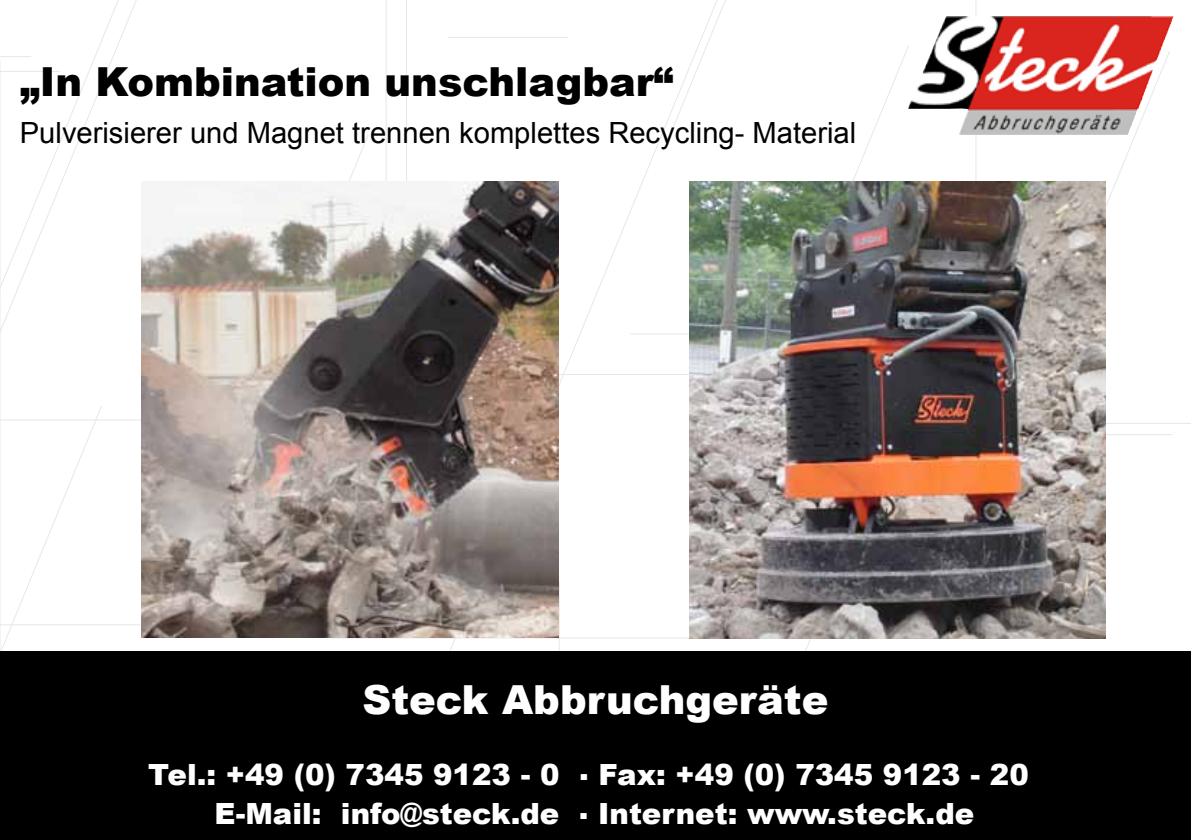
<style>
.page{position:relative;width:1191px;height:840px;background:#fff}
.page>*{position:absolute;margin:0;border:0;box-sizing:border-box;transform-origin:0 0}
.t1{font:900 40px "Arial";color:#000}
.t2{font:900 40px "Arial";color:#fff}
.t3{font:900 29.2px/39.6px "Arial";color:#fff;text-align:center}
.t4{font:29.2px "Arial";color:#000}
</style>
<div class="page">
<svg style="left:1px;top:0;width:141px;height:418px"></svg>
<svg style="left:1px;top:404px;width:102px;height:247px"></svg>
<hr style="left:0;top:56px;width:31px;height:1px;background:#e6e7e8">
<hr style="left:0;top:71px;width:60px;height:1px;background:#e6e7e8">
<hr style="left:0;top:624px;width:493px;height:1px;background:#e6e7e8">
<hr style="left:0;top:419px;width:188px;height:1px;background:#e6e7e8">
<hr style="left:975px;top:0;width:1px;height:259px;background:#e6e7e8">
<hr style="left:386px;top:0;width:1px;height:323px;background:#e6e7e8">
<hr style="left:406px;top:0;width:1px;height:250px;background:#e6e7e8">
<hr style="left:558px;top:581px;width:1px;height:258px;background:#e6e7e8">
<hr style="left:0;top:61px;width:1px;height:717px;background:#e6e7e8">
<hr style="left:977px;top:422px;width:214px;height:1px;background:#e6e7e8">
<hr style="left:958px;top:434px;width:214px;height:1px;background:#e6e7e8">
<hr style="left:630px;top:333px;width:251px;height:1px;background:#e6e7e8">
<hr style="left:330px;top:637px;width:659px;height:1px;background:#e6e7e8">
<hr style="left:448px;top:37px;width:120px;height:1px;background:#e6e7e8">
<hr style="left:376px;top:374px;width:347px;height:1px;background:#e6e7e8">
<img style="left:907px;top:16px;width:266px;height:119px">
<div style="left:0;top:651px;width:1191px;height:188px;background:#000"></div>
<img style="left:142px;top:181px;width:416px;height:456px">
<img style="left:689px;top:181px;width:417px;height:457px">
<h1 class="t1" style="left:20px;top:53px;width:655px">„In Kombination unschlagbar“</h1>
<p class="t4" style="left:20px;top:113px;width:838px">Pulverisierer und Magnet trennen komplettes Recycling- Material</p>
<h1 class="t2" style="left:363px;top:669px;width:467px">Steck Abbruchgeräte</h1>
<p class="t3" style="left:148px;top:753px;width:882px">Tel.: +49 (0) 7345 9123 - 0 . Fax: +49 (0) 7345 9123 - 20<br>E-Mail: info@steck.de . Internet: www.steck.de</p>
</div>
